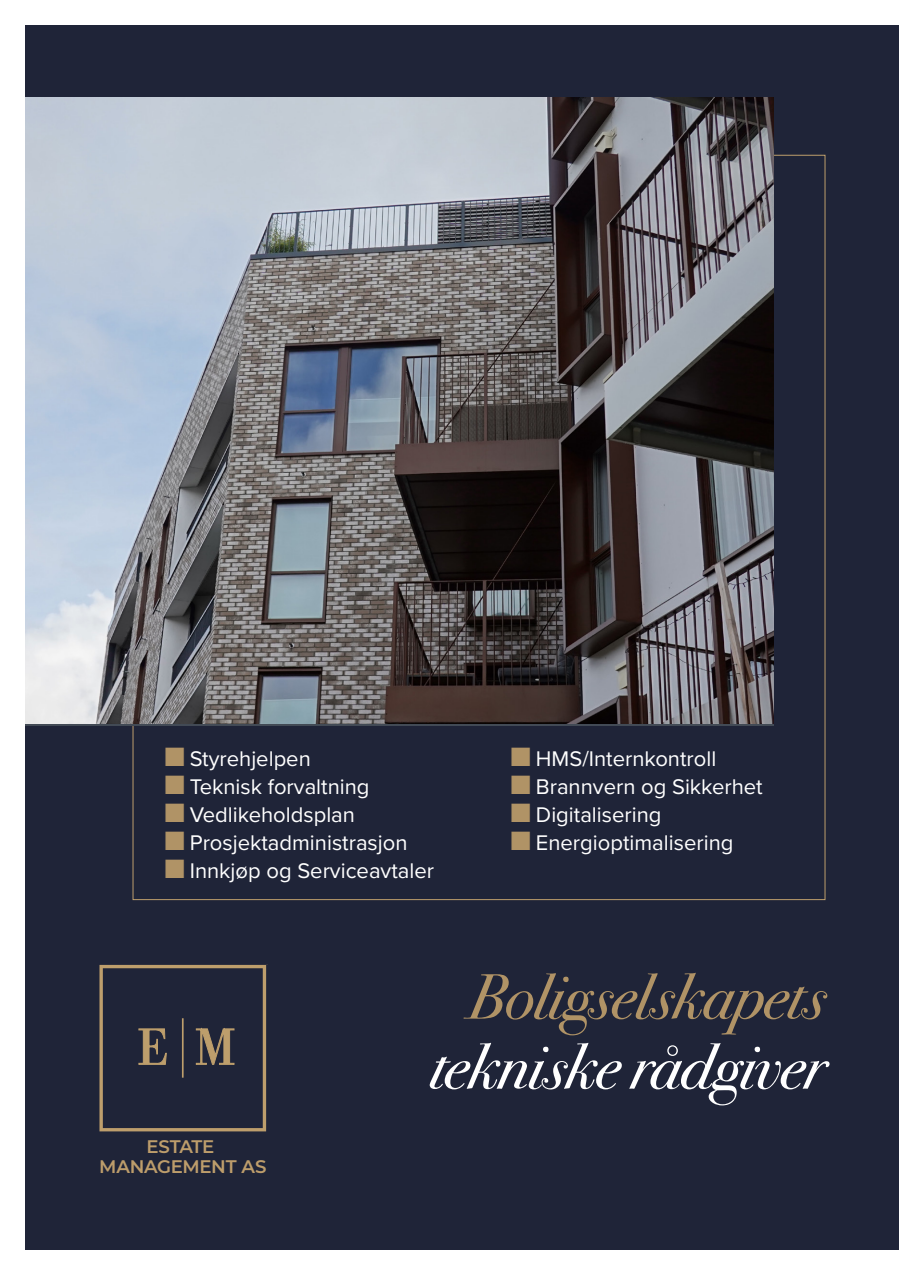
<style>
.page{position:relative;width:924px;height:1275px;background:#fff}
.page>*{position:absolute;margin:0;border:0;box-sizing:border-box;transform-origin:0 0}
.t1{font:italic 64px "Bodoni Svty Two ITCTT";letter-spacing:-.02em;color:#fff}
.t2{font:italic 64px "Bodoni Svty Two ITCTT";letter-spacing:-.01em;color:#b09366}
.t3{font:53.2px "Bodoni URW";color:#bd9e6c}
.t4{font:22px "Proxima Nova";color:#fff}
.t5{font:600 18.2px/19.6px "Montserrat";letter-spacing:-.015em;color:#bd9d6b;text-align:center}
.s1{font-size:32px;color:#b09366}
</style>
<div class="page">
<div style="left:25px;top:25px;width:873px;height:1225px;background:#1f2438"></div>
<svg style="left:99px;top:965px;width:167px;height:166px"></svg>
<img style="left:25px;top:98px;width:748px;height:626px">
<p class="t4" style="left:164px;top:742px;width:148px"><span class="s1">■</span> Styrehjelpen</p>
<p class="t4" style="left:164px;top:770px;width:207px"><span class="s1">■</span> Teknisk forvaltning</p>
<p class="t4" style="left:164px;top:798px;width:192px"><span class="s1">■</span> Vedlikeholdsplan</p>
<p class="t4" style="left:164px;top:826px;width:245px"><span class="s1">■</span> Prosjektadministrasjon</p>
<p class="t4" style="left:164px;top:854px;width:271px"><span class="s1">■</span> Innkjøp og Serviceavtaler</p>
<p class="t4" style="left:510px;top:742px;width:207px"><span class="s1">■</span> HMS/Internkontroll</p>
<p class="t4" style="left:510px;top:770px;width:254px"><span class="s1">■</span> Brannvern og Sikkerhet</p>
<p class="t4" style="left:510px;top:798px;width:153px"><span class="s1">■</span> Digitalisering</p>
<p class="t4" style="left:510px;top:826px;width:225px"><span class="s1">■</span> Energioptimalisering</p>
<h2 class="t3" style="left:137px;top:1015px;width:100px">E M</h2>
<p class="t5" style="left:99px;top:1136px;width:168px">ESTATE<br>MANAGEMENT AS</p>
<h1 class="t2" style="left:467px;top:941px;width:358px">Boligselskapets</h1>
<h1 class="t1" style="left:429px;top:1011px;width:397px">tekniske rådgiver</h1>
</div>
